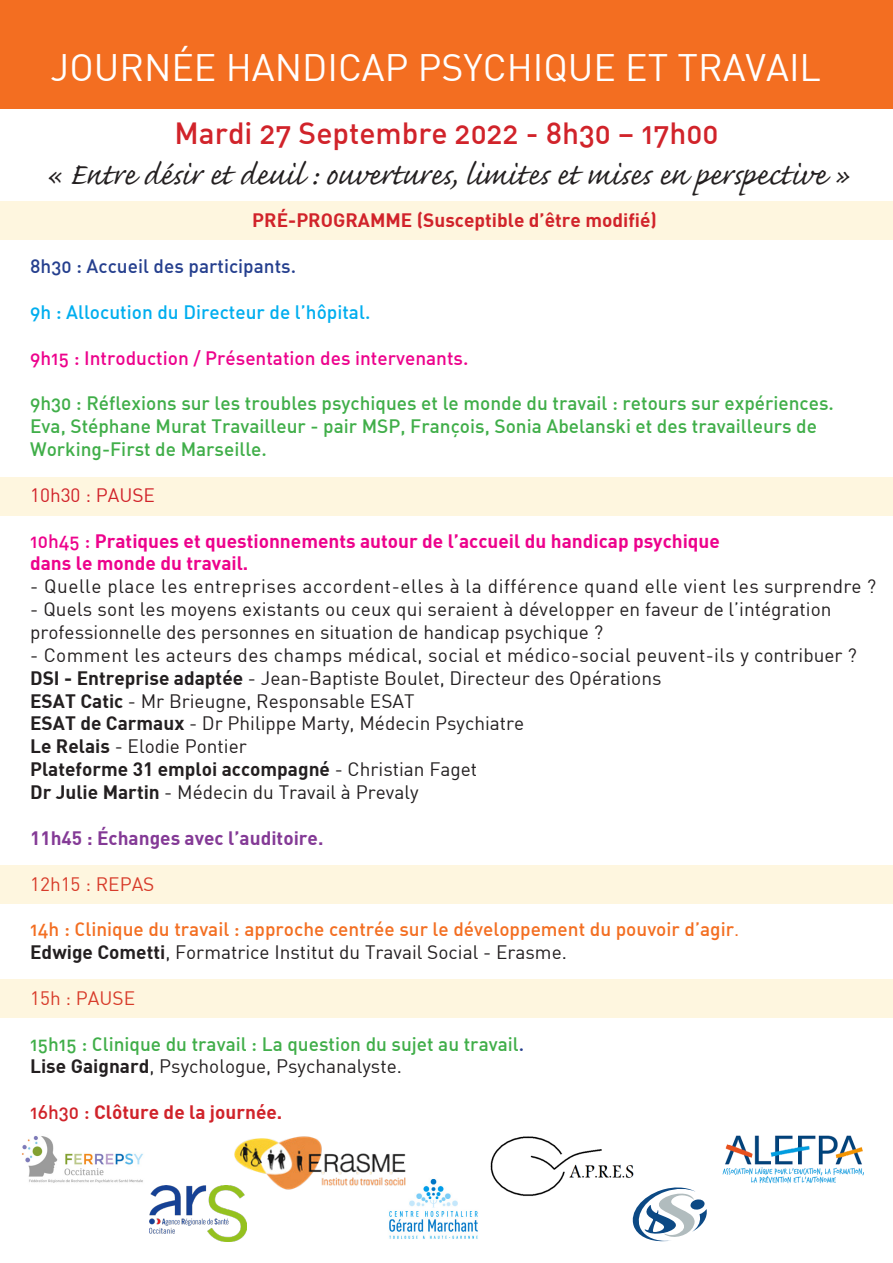
<style>
.page{position:relative;width:893px;height:1263px;background:#fff}
.page>*{position:absolute;margin:0;border:0;box-sizing:border-box;transform-origin:0 0}
.t1{font:39px "Caflisch Script";color:#231f20}
.t2{font:37.5px "DIN";color:#fff}
.t3{font:30px "DIN Medium Alternate";color:#d1232a}
.t4{font:19.05px "DIN";color:#231f20}
.t5{font:19.05px/22.8px "DIN Medium Alternate";color:#40ae49}
.t6{font:19.05px "DIN Bold";color:#ed028c}
.t7{font:19.05px "DIN";letter-spacing:.03em;color:#231f20}
.t8{font:19.05px "DIN";letter-spacing:.02em;color:#231f20}
.t9{font:19.05px "DIN Medium Alternate";color:#f36e21}
.t10{font:19.05px "DIN Medium Alternate";color:#ed028c}
.t11{font:19.05px "DIN Bold";color:#231f20}
.t12{font:19.05px "DIN Bold";color:#d1232a}
.t13{font:19.05px "DIN Medium Alternate";color:#00aeef}
.t14{font:19.05px "DIN";color:#d1232a}
.t15{font:19.05px "DIN Bold";color:#843a96}
.t16{font:19.05px "DIN Medium Alternate";color:#253f8e}
.t17{font:19.05px "DIN Bold";color:#d0232a}
.s1{font-family:"DIN Medium Alternate"}
.s2{font-family:"DIN Bold"}
.s3{font-family:"DIN"}
.s4{color:#253f8e}
.s5{font-family:"DIN Bold";color:#231f20}
.s6{font-family:"DIN";color:#231f20}
</style>
<div class="page">
<img style="left:22px;top:1136px;width:121px;height:47px">
<img style="left:722px;top:1135px;width:142px;height:49px">
<img style="left:150px;top:1185px;width:96px;height:56px">
<img style="left:389px;top:1178px;width:89px;height:61px">
<img style="left:229px;top:1136px;width:189px;height:60px">
<svg style="left:632px;top:1187px;width:75px;height:55px"></svg>
<div style="left:0;top:0;width:893px;height:108px;background:#f36e21"></div>
<div style="left:0;top:477px;width:893px;height:39px;background:#fef6df"></div>
<div style="left:0;top:201px;width:893px;height:38px;background:#fef6df"></div>
<div style="left:0;top:865px;width:893px;height:38px;background:#fef6df"></div>
<div style="left:0;top:979px;width:893px;height:39px;background:#fef6df"></div>
<img style="left:490px;top:1136px;width:147px;height:61px">
<p class="t2" style="left:51px;top:45px;width:772px">JOURNÉE HANDICAP PSYCHIQUE ET TRAVAIL</p>
<p class="t3" style="left:175px;top:114px;width:545px">Mardi 27 Septembre 2022 - 8h30 – 17h00</p>
<p class="t1" style="left:44px;top:154px;width:807px">« Entre désir et deuil : ouvertures, limites et mises en perspective »</p>
<p class="t12" style="left:252px;top:208px;width:406px">PRÉ-PROGRAMME (Susceptible d’être modifié)</p>
<p class="t16" style="left:30px;top:254px;width:268px">8h30 : Accueil des participants.</p>
<p class="t13" style="left:30px;top:300px;width:342px">9h : Allocution du Directeur de l’hôpital.</p>
<p class="t10" style="left:30px;top:346px;width:440px">9h15 : Introduction / Présentation des intervenants.</p>
<p class="t5" style="left:30px;top:391px;width:805px">9h30 : Réflexions sur les troubles psychiques et le monde du travail : retours sur expériences.</p>
<p class="t5" style="left:30px;top:414px;width:788px">Eva, Stéphane Murat Travailleur - pair MSP, François, Sonia Abelanski et des travailleurs de</p>
<p class="t5" style="left:30px;top:437px;width:238px">Working-First de Marseille.</p>
<p class="t14" style="left:30px;top:483px;width:126px">10h30 : PAUSE</p>
<p class="t6" style="left:30px;top:528px;width:691px"><span class="s1">10h45 :</span> Pratiques et questionnements autour de l’accueil du handicap psychique</p>
<p class="t6" style="left:30px;top:551px;width:220px">dans le monde du travail.</p>
<p class="t7" style="left:30px;top:574px;width:848px">- Quelle place les entreprises accordent-elles à la différence quand elle vient les surprendre ?</p>
<p class="t4" style="left:30px;top:597px;width:803px">- Quels sont les moyens existants ou ceux qui seraient à développer en faveur de l’intégration</p>
<p class="t4" style="left:30px;top:620px;width:574px">professionnelle des personnes en situation de handicap psychique ?</p>
<p class="t8" style="left:30px;top:643px;width:828px">- Comment les acteurs des champs médical, social et médico-social peuvent-ils y contribuer ?</p>
<p class="t4" style="left:30px;top:666px;width:633px"><span class="s2">DSI - Entreprise adaptée</span> - Jean-Baptiste Boulet, Directeur des Opérations</p>
<p class="t4" style="left:30px;top:689px;width:386px"><span class="s2">ESAT Catic</span> - Mr Brieugne, Responsable ESAT</p>
<p class="t4" style="left:30px;top:712px;width:496px"><span class="s2">ESAT de Carmaux</span> - Dr Philippe Marty, Médecin Psychiatre</p>
<p class="t4" style="left:30px;top:734px;width:218px"><span class="s2">Le Relais</span> - Elodie Pontier</p>
<p class="t11" style="left:30px;top:757px;width:449px">Plateforme 31 emploi accompagné <span class="s3">- Christian Faget</span></p>
<p class="t4" style="left:30px;top:780px;width:390px"><span class="s2">Dr Julie Martin</span> - Médecin du Travail à Prevaly</p>
<p class="t15" style="left:30px;top:825px;width:295px">11h45 : Échanges avec l’auditoire.</p>
<p class="t14" style="left:30px;top:872px;width:126px">12h15 : REPAS</p>
<p class="t9" style="left:30px;top:917px;width:711px">14h : Clinique du travail : approche centrée sur le développement du pouvoir d’agir<span class="s3">.</span></p>
<p class="t4" style="left:30px;top:940px;width:538px"><span class="s2">Edwige Cometti</span>, Formatrice Institut du Travail Social - Erasme.</p>
<p class="t14" style="left:30px;top:986px;width:107px">15h : PAUSE</p>
<p class="t5" style="left:30px;top:1032px;width:496px">15h15 : Clinique du travail : La question du sujet au travail<span class="s4">.<br></span><span class="s5">Lise Gaignard</span><span class="s6">, Psychologue, Psychanalyste.</span></p>
<p class="t17" style="left:30px;top:1100px;width:254px"><span class="s1">16h30 :</span> Clôture de la journée.</p>
</div>
